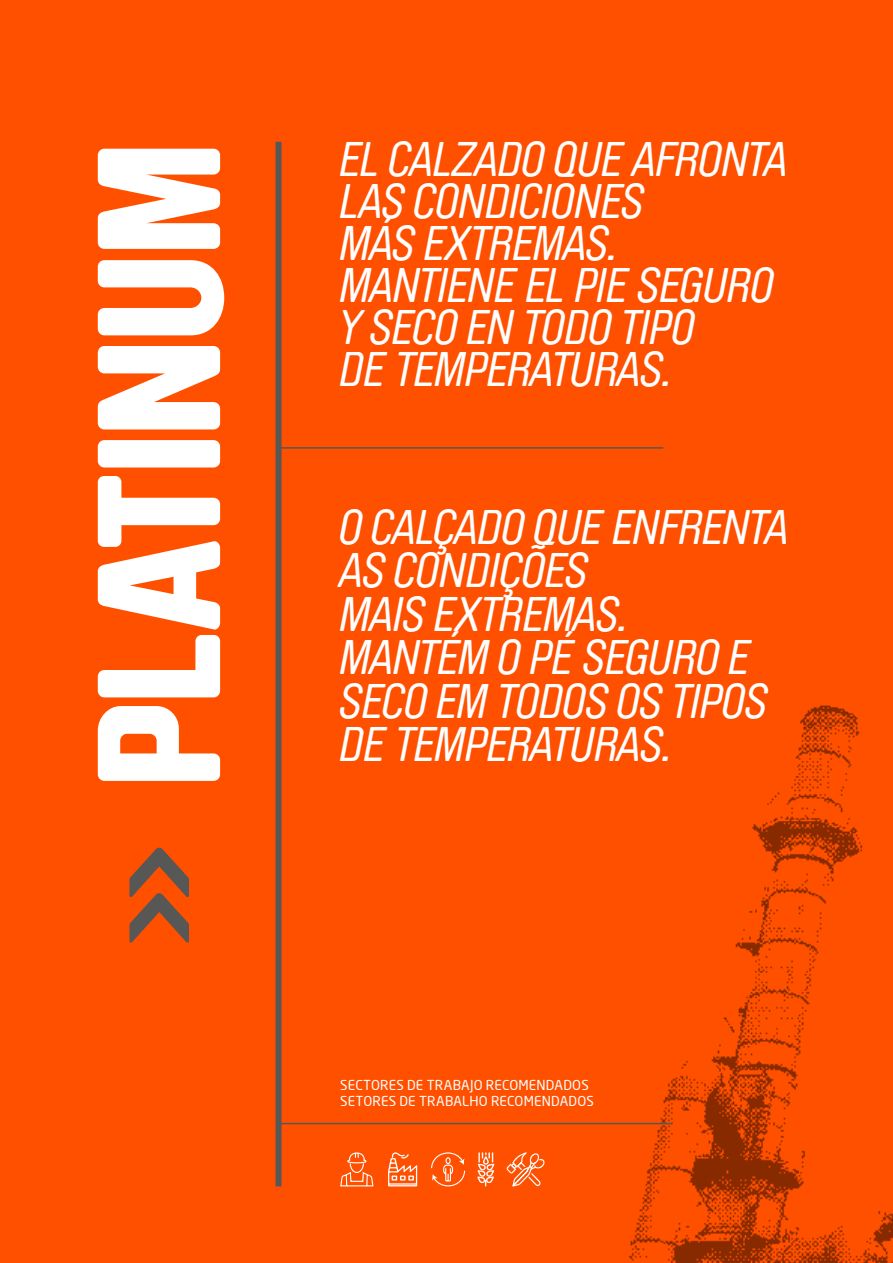
<style>
.page{position:relative;width:893px;height:1263px;background:#ff5000}
.page>*{position:absolute;margin:0;border:0;box-sizing:border-box;transform-origin:0 0}
.t1{font:900 172.5px "Brauer Neue";letter-spacing:-.025em;color:#fff}
.t2{font:italic 48px/42px "Brauer Neue";letter-spacing:-.02em;color:#fff}
.t3{font:13.5px/15.3px "Neo Sans Pro";letter-spacing:.015em;color:#fff}
</style>
<div class="page">
<img style="left:583px;top:447px;width:310px;height:816px">
<hr style="left:279px;top:1123px;width:393px;height:1px;background:#575756">
<hr style="left:279px;top:447px;width:384px;height:2px;background:#575756">
<div style="left:276px;top:142px;width:6px;height:1044px;background:#575756"></div>
<svg style="left:129px;top:848px;width:60px;height:94px"></svg>
<svg style="left:477px;top:1152px;width:17px;height:34px"></svg>
<svg style="left:388px;top:1152px;width:29px;height:34px"></svg>
<svg style="left:340px;top:1152px;width:34px;height:35px"></svg>
<svg style="left:506px;top:1152px;width:39px;height:34px"></svg>
<svg style="left:431px;top:1152px;width:35px;height:35px"></svg>
<p class="t1" style="left:59px;top:789px;width:649px;rotate:-90deg">PLATINUM</p>
<p class="t2" style="left:340px;top:139px;width:450px">EL CALZADO QUE AFRONTA<br>LAS CONDICIONES<br>MÁS EXTREMAS.<br>MANTIENE EL PIE SEGURO<br>Y SECO EN TODO TIPO<br>DE TEMPERATURAS.</p>
<p class="t2" style="left:340px;top:506px;width:451px;line-height:43.5px">O CALÇADO QUE ENFRENTA<br>AS CONDIÇÕES<br>MAIS EXTREMAS.<br>MANTÉM O PÉ SEGURO E<br>SECO EM TODOS OS TIPOS<br>DE TEMPERATURAS.</p>
<p class="t3" style="left:340px;top:1078px;width:255px">SECTORES DE TRABAJO RECOMENDADOS<br>SETORES DE TRABALHO RECOMENDADOS</p>
</div>
